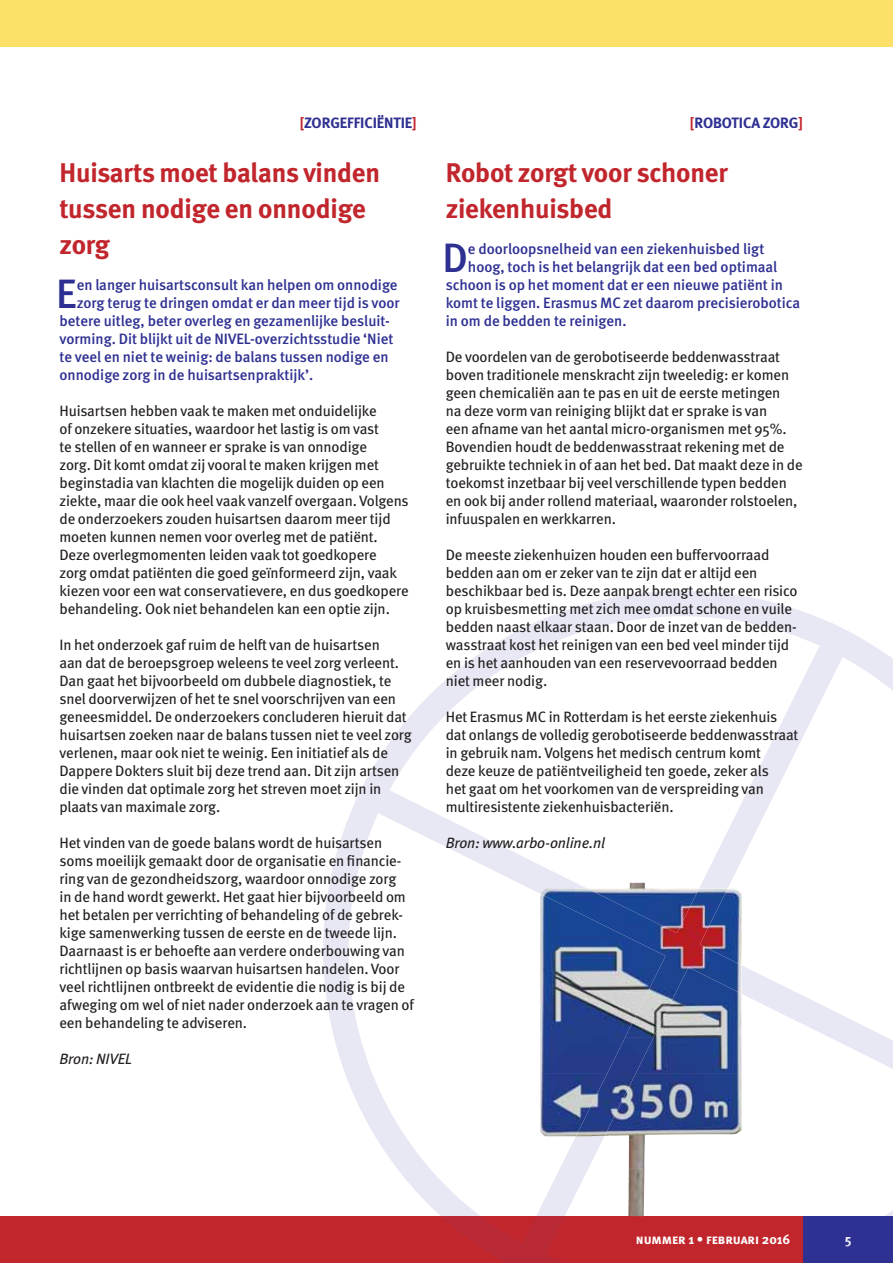
<style>
.page{position:relative;width:893px;height:1263px;background:#fff}
.page>*{position:absolute;margin:0;border:0;box-sizing:border-box;transform-origin:0 0}
.t1{font:500 40.95px "Meta";color:#2e3092}
.t2{font:700 27px/36px "Meta";letter-spacing:-.005em;color:#c2262d}
.t3{font:15px/18px "Meta";letter-spacing:-.01em;color:#231f20}
.t4{font:500 15px "Meta";color:#2e3092}
.t5{font:italic 15px "Meta";letter-spacing:-.01em;color:#231f20}
.t6{font:700 15px "Meta";letter-spacing:-.005em;color:#2e3092}
.t7{font:13.5px "Meta Bold Caps";color:#fff}
.t8{font:700 13.5px "Meta";color:#fff}
.s1{color:#c2262d}
</style>
<div class="page">
<div style="left:0;top:1216px;width:893px;height:47px;background:#c2262d"></div>
<svg style="left:323px;top:591px;width:570px;height:625px"></svg>
<svg style="left:441px;top:1216px;width:452px;height:47px"></svg>
<div style="left:0;top:0;width:893px;height:47px;background:#fde06a"></div>
<img style="left:540px;top:883px;width:202px;height:286px">
<img style="left:628px;top:1168px;width:16px;height:48px">
<img style="left:541px;top:888px;width:187px;height:50px">
<img style="left:625px;top:938px;width:117px;height:100px">
<img style="left:600px;top:1037px;width:54px;height:50px">
<img style="left:576px;top:1087px;width:53px;height:49px">
<p class="t6" style="left:300px;top:117px;width:118px"><span class="s1">[</span>ZORGEFFICIËNTIE<span class="s1">]</span></p>
<h2 class="t2" style="left:59px;top:156px;width:322px">Huisarts moet balans vinden tussen nodige en onnodige zorg</h2>
<h1 class="t1" style="left:56px;top:277px;width:22px">E</h1>
<p class="t4" style="left:77px;top:279px;width:322px">en langer huisartsconsult kan helpen om onnodige</p>
<p class="t4" style="left:77px;top:297px;width:324px">zorg terug te dringen omdat er dan meer tijd is voor</p>
<p class="t4" style="left:59px;top:315px;width:332px">betere uitleg, beter overleg en gezamenlijke besluit-</p>
<p class="t4" style="left:59px;top:333px;width:335px">vorming. Dit blijkt uit de NIVEL-overzichtsstudie ‘Niet</p>
<p class="t4" style="left:59px;top:351px;width:331px">te veel en niet te weinig: de balans tussen nodige en</p>
<p class="t4" style="left:59px;top:369px;width:255px">onnodige zorg in de huisartsenpraktijk’.</p>
<p class="t3" style="left:59px;top:403px;width:351px">Huisartsen hebben vaak te maken met onduidelijke<br>of onzekere situaties, waardoor het lastig is om vast<br>te stellen of en wanneer er sprake is van onnodige<br>zorg. Dit komt omdat zij vooral te maken krijgen met beginstadia van klachten die mogelijk duiden op een ziekte, maar die ook heel vaak vanzelf overgaan. Volgens de onderzoekers zouden huisartsen daarom meer tijd moeten kunnen nemen voor overleg met de patiënt.<br>Deze overlegmomenten leiden vaak tot goedkopere<br>zorg omdat patiënten die goed geïnformeerd zijn, vaak kiezen voor een wat conservatievere, en dus goedkopere behandeling. Ook niet behandelen kan een optie zijn.</p>
<p class="t3" style="left:59px;top:637px;width:354px">In het onderzoek gaf ruim de helft van de huisartsen<br>aan dat de beroepsgroep weleens te veel zorg verleent.<br>Dan gaat het bijvoorbeeld om dubbele diagnostiek, te snel doorverwijzen of het te snel voorschrijven van een geneesmiddel. De onderzoekers concluderen hieruit dat huisartsen zoeken naar de balans tussen niet te veel zorg verlenen, maar ook niet te weinig. Een initiatief als de Dappere Dokters sluit bij deze trend aan. Dit zijn artsen die vinden dat optimale zorg het streven moet zijn in plaats van maximale zorg.</p>
<p class="t3" style="left:59px;top:835px;width:356px">Het vinden van de goede balans wordt de huisartsen soms moeilijk gemaakt door de organisatie en financie&shy;ring van de gezondheidszorg, waardoor onnodige zorg<br>in de hand wordt gewerkt. Het gaat hier bijvoorbeeld om het betalen per verrichting of behandeling of de gebrek&shy;kige samenwerking tussen de eerste en de tweede lijn.<br>Daarnaast is er behoefte aan verdere onderbouwing van richtlijnen op basis waarvan huisartsen handelen. Voor veel richtlijnen ontbreekt de evidentie die nodig is bij de afweging om wel of niet nader onderzoek aan te vragen of een behandeling te adviseren.</p>
<p class="t5" style="left:59px;top:1053px;width:74px">Bron: NIVEL</p>
<p class="t6" style="left:690px;top:117px;width:115px"><span class="s1">[</span>ROBOTICA ZORG<span class="s1">]</span></p>
<h2 class="t2" style="left:446px;top:156px;width:284px">Robot zorgt voor schoner ziekenhuisbed</h2>
<h1 class="t1" style="left:442px;top:241px;width:27px">D</h1>
<p class="t4" style="left:468px;top:243px;width:298px">e doorloopsnelheid van een ziekenhuisbed ligt</p>
<p class="t4" style="left:468px;top:261px;width:311px">hoog, toch is het belangrijk dat een bed optimaal</p>
<p class="t4" style="left:446px;top:279px;width:339px">schoon is op het moment dat er een nieuwe patiënt in</p>
<p class="t4" style="left:446px;top:297px;width:356px">komt te liggen. Erasmus MC zet daarom precisierobotica</p>
<p class="t4" style="left:446px;top:315px;width:182px">in om de bedden te reinigen.</p>
<p class="t3" style="left:446px;top:349px;width:358px">De voordelen van de gerobotiseerde beddenwasstraat boven traditionele menskracht zijn tweeledig: er komen geen chemicaliën aan te pas en uit de eerste metingen<br>na deze vorm van reiniging blijkt dat er sprake is van<br>een afname van het aantal micro-organismen met 95%.<br>Bovendien houdt de beddenwasstraat rekening met de gebruikte techniek in of aan het bed. Dat maakt deze in de toekomst inzetbaar bij veel verschillende typen bedden en ook bij ander rollend materiaal, waaronder rolstoelen, infuuspalen en werkkarren.</p>
<p class="t3" style="left:446px;top:547px;width:353px">De meeste ziekenhuizen houden een buffervoorraad bedden aan om er zeker van te zijn dat er altijd een beschikbaar bed is. Deze aanpak brengt echter een risico op kruisbesmetting met zich mee omdat schone en vuile bedden naast elkaar staan. Door de inzet van de bedden&shy;wasstraat kost het reinigen van een bed veel minder tijd en is het aanhouden van een reservevoorraad bedden niet meer nodig.</p>
<p class="t3" style="left:446px;top:709px;width:354px">Het Erasmus MC in Rotterdam is het eerste ziekenhuis dat onlangs de volledig gerobotiseerde beddenwasstraat in gebruik nam. Volgens het medisch centrum komt<br>deze keuze de patiëntveiligheid ten goede, zeker als<br>het gaat om het voorkomen van de verspreiding van multiresistente ziekenhuisbacteriën.</p>
<p class="t5" style="left:446px;top:837px;width:161px">Bron: www.arbo-online.nl</p>
<p class="t7" style="left:636px;top:1232px;width:156px">nummer 1 • februari 2016</p>
<p class="t8" style="left:845px;top:1234px;width:8px">5</p>
</div>
